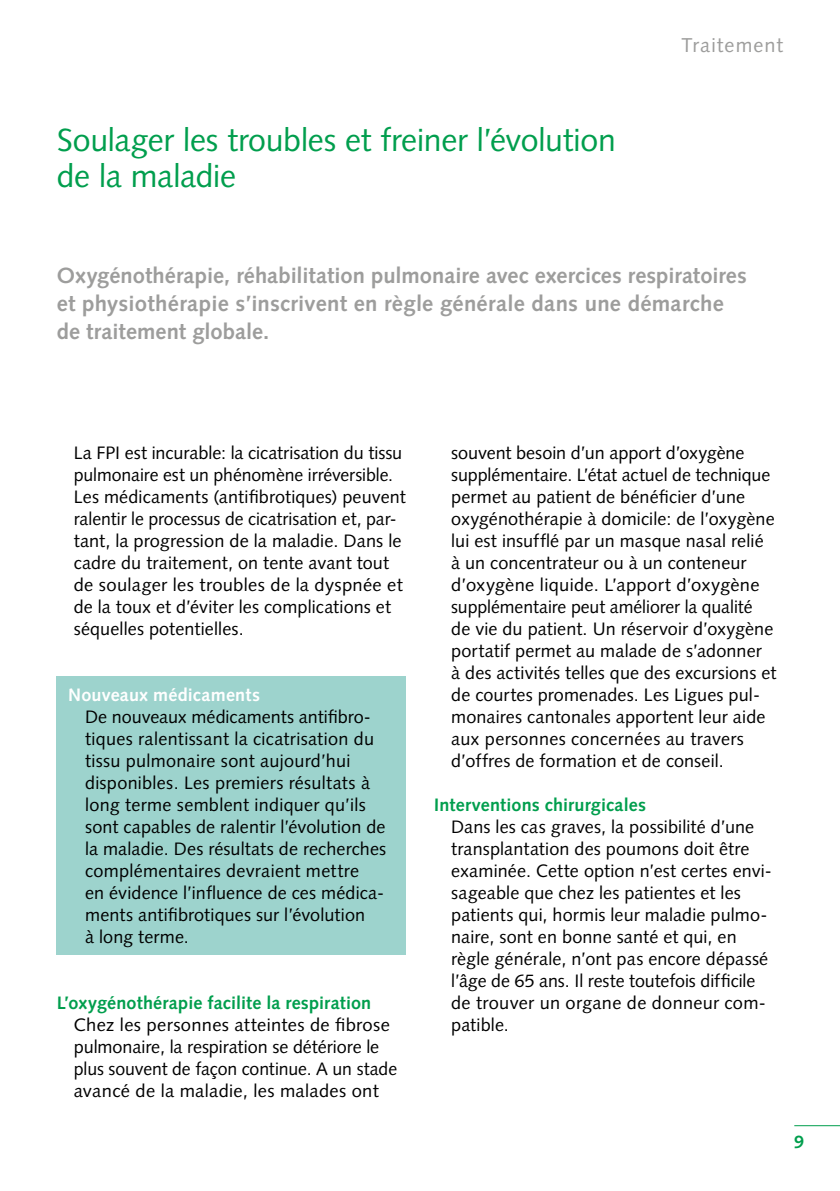
<style>
.page{position:relative;width:840px;height:1191px;background:#fff}
.page>*{position:absolute;margin:0;border:0;box-sizing:border-box;transform-origin:0 0}
.t1{font:32px/36px "Syntax LT Std";letter-spacing:-.01em;color:#009e4d}
.t2{font:700 22px/28px "Syntax LT Std";letter-spacing:.005em;color:#9d9d9c}
.t3{font:20px "Syntax LT Std";letter-spacing:.05em;color:#9d9d9c}
.t4{font:18px/22px "Syntax LT Std";letter-spacing:.005em;color:#000}
.t5{font:700 18px "Syntax LT Std";letter-spacing:.01em;color:#009e4d}
.t6{font:700 18px "Syntax LT Std";letter-spacing:.01em;color:#fff}
</style>
<div class="page">
<hr style="left:793px;top:1125px;width:46px;height:1px;background:#009e4d">
<div style="left:57px;top:676px;width:348px;height:278px;background:#9dd3cd"></div>
<h1 class="t1" style="left:57px;top:122px;width:560px">Soulager les troubles et freiner l’évolution de la maladie</h1>
<p class="t3" style="left:681px;top:33px;width:103px">Traitement</p>
<p class="t2" style="left:57px;top:262px;width:691px">Oxygénothérapie, réhabilitation pulmonaire avec exercices respiratoires et physiothérapie s’inscrivent en règle générale dans une démarche de traitement globale.</p>
<p class="t4" style="left:74px;top:442px;width:333px">La FPI est incurable: la cicatrisation du tissu pulmonaire est un phénomène irréversible.<br>Les médicaments (antifibrotiques) peuvent ralentir le processus de cicatrisation et, par&shy;tant, la progression de la maladie. Dans le cadre du traitement, on tente avant tout de soulager les troubles de la dyspnée et de la toux et d’éviter les complications et séquelles potentielles.</p>
<p class="t6" style="left:68px;top:685px;width:193px">Nouveaux médicaments</p>
<p class="t4" style="left:85px;top:706px;width:302px">De nouveaux médicaments antifibro&shy;tiques ralentissant la cicatrisation du tissu pulmonaire sont aujourd’hui disponibles. Les premiers résultats à long terme semblent indiquer qu’ils sont capables de ralentir l’évolution de la maladie. Des résultats de recherches complémentaires devraient mettre<br>en évidence l’influence de ces médica&shy;ments antifibrotiques sur l’évolution<br>à long terme.</p>
<p class="t5" style="left:57px;top:993px;width:316px">L’oxygénothérapie facilite la respiration</p>
<p class="t4" style="left:74px;top:1014px;width:325px">Chez les personnes atteintes de fibrose pulmonaire, la respiration se détériore le plus souvent de façon continue. A un stade avancé de la maladie, les malades ont</p>
<p class="t4" style="left:451px;top:442px;width:326px">souvent besoin d’un apport d’oxygène supplémentaire. L’état actuel de technique permet au patient de bénéficier d’une oxygénothérapie à domicile: de l’oxygène lui est insufflé par un masque nasal relié à un concentrateur ou à un conteneur d’oxygène liquide. L’apport d’oxygène supplémentaire peut améliorer la qualité<br>de vie du patient. Un réservoir d’oxygène portatif permet au malade de s’adonner<br>à des activités telles que des excursions et de courtes promenades. Les Ligues pul&shy;monaires cantonales apportent leur aide aux personnes concernées au travers d’offres de formation et de conseil.</p>
<p class="t5" style="left:434px;top:794px;width:213px">Interventions chirurgicales</p>
<p class="t4" style="left:451px;top:816px;width:322px">Dans les cas graves, la possibilité d’une transplantation des poumons doit être examinée. Cette option n’est certes envi&shy;sageable que chez les patientes et les patients qui, hormis leur maladie pulmo&shy;naire, sont en bonne santé et qui, en règle générale, n’ont pas encore dépassé l’âge de 65 ans. Il reste toutefois difficile de trouver un organe de donneur com&shy;patible.</p>
<p class="t5" style="left:793px;top:1131px;width:12px">9</p>
</div>
